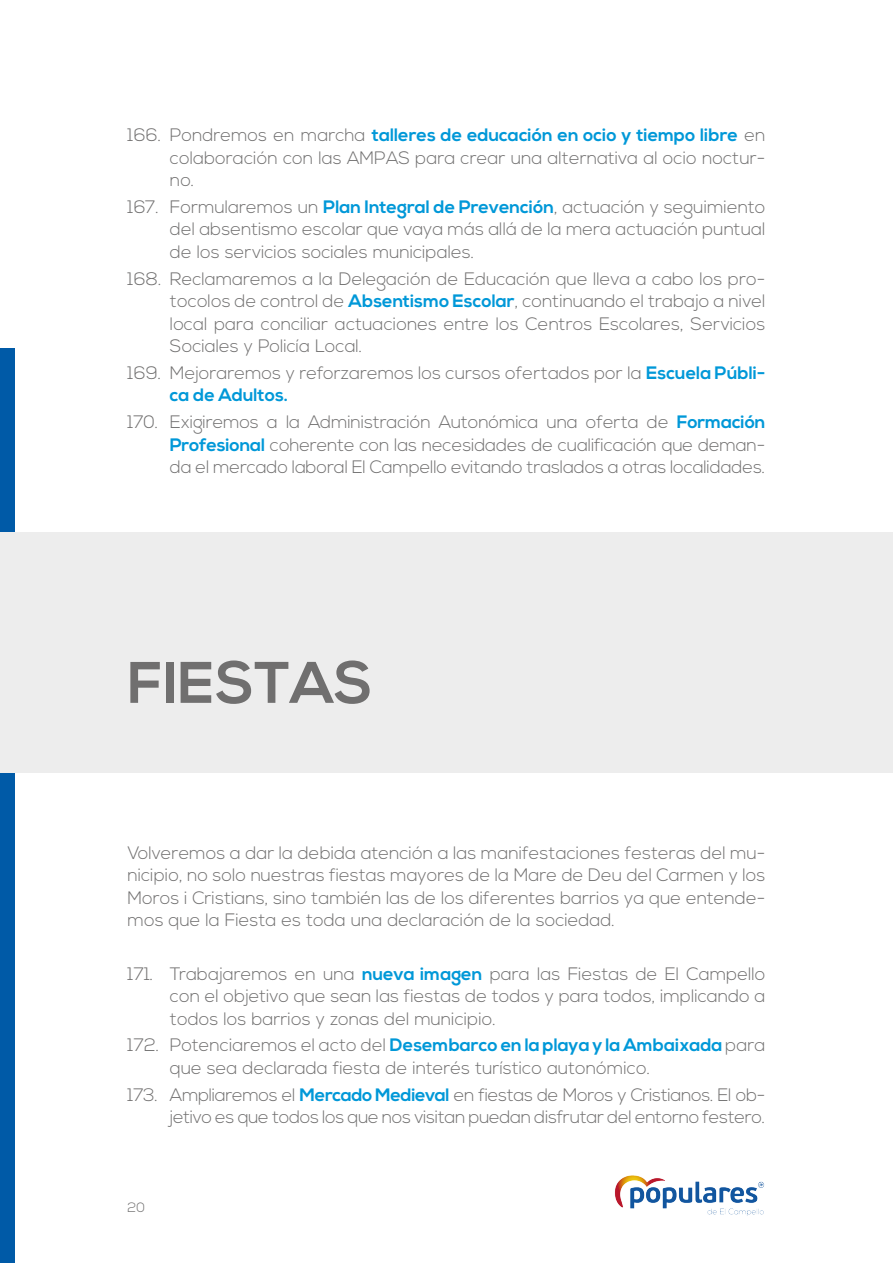
<style>
.page{position:relative;width:893px;height:1263px;background:#fff}
.page>*{position:absolute;margin:0;border:0;box-sizing:border-box;transform-origin:0 0}
.t1{font:700 58.5px "Nexa";color:#706f6f}
.t2{font:300 18px/22.5px "Nexa";color:#706f6f;text-align:justify}
.t3{font:300 18px/22.5px "Nexa";letter-spacing:-.02em;color:#706f6f;text-align:right}
.t4{font:300 13.5px "Nexa";color:#706f6f}
.s1{font-weight:700;color:#0098d8}
</style>
<div class="page">
<img style="left:614px;top:1175px;width:151px;height:41px">
<div style="left:0;top:349px;width:14px;height:914px;background:#005aa7"></div>
<div style="left:0;top:533px;width:893px;height:240px;background:#ededed"></div>
<p class="t2" style="left:170px;top:124px;width:597px;text-indent:-43px">166. Pondremos en marcha <span class="s1">talleres de educación en ocio y tiempo libre</span> en colaboración con las AMPAS para crear una alternativa al ocio noctur&shy;no.</p>
<p class="t2" style="left:170px;top:196px;width:597px;text-indent:-43px">167. Formularemos un <span class="s1">Plan Integral de Prevención</span>, actuación y seguimiento del absentismo escolar que vaya más allá de la mera actuación puntual de los servicios sociales municipales.</p>
<p class="t2" style="left:170px;top:268px;width:597px;text-indent:-43px">168. Reclamaremos a la Delegación de Educación que lleva a cabo los pro&shy;tocolos de control de <span class="s1">Absentismo Escolar</span>, continuando el trabajo a nivel local para conciliar actuaciones entre los Centros Escolares, Servicios Sociales y Policía Local.</p>
<p class="t2" style="left:170px;top:362px;width:597px;text-indent:-43px">169. Mejoraremos y reforzaremos los cursos ofertados por la <span class="s1">Escuela Públi&shy;ca de Adultos.</span></p>
<p class="t2" style="left:170px;top:411px;width:597px;text-indent:-43px">170. Exigiremos a la Administración Autonómica una oferta de <span class="s1">Formación Profesional</span> coherente con las necesidades de cualificación que deman&shy;da el mercado laboral El Campello evitando traslados a otras localidades.</p>
<h1 class="t1" style="left:128px;top:649px;width:247px">FIESTAS</h1>
<p class="t2" style="left:127px;top:842px;width:639px">Volveremos a dar la debida atención a las manifestaciones festeras del mu&shy;nicipio, no solo nuestras fiestas mayores de la Mare de Deu del Carmen y los Moros i Cristians, sino también las de los diferentes barrios ya que entende&shy;mos que la Fiesta es toda una declaración de la sociedad.</p>
<p class="t2" style="left:170px;top:963px;width:597px;text-indent:-43px">171. Trabajaremos en una <span class="s1">nueva imagen</span> para las Fiestas de El Campello con el objetivo que sean las fiestas de todos y para todos, implicando a todos los barrios y zonas del municipio.</p>
<p class="t2" style="left:170px;top:1035px;width:597px;text-indent:-43px">172. Potenciaremos el acto del <span class="s1">Desembarco en la playa y la Ambaixada</span> para que sea declarada fiesta de interés turístico autonómico.</p>
<p class="t3" style="left:127px;top:1084px;width:639px">173. Ampliaremos el <span class="s1">Mercado Medieval</span> en fiestas de Moros y Cristianos. El ob&shy;jetivo es que todos los que nos visitan puedan disfrutar del entorno festero.</p>
<p class="t4" style="left:128px;top:1199px;width:19px">20</p>
</div>
